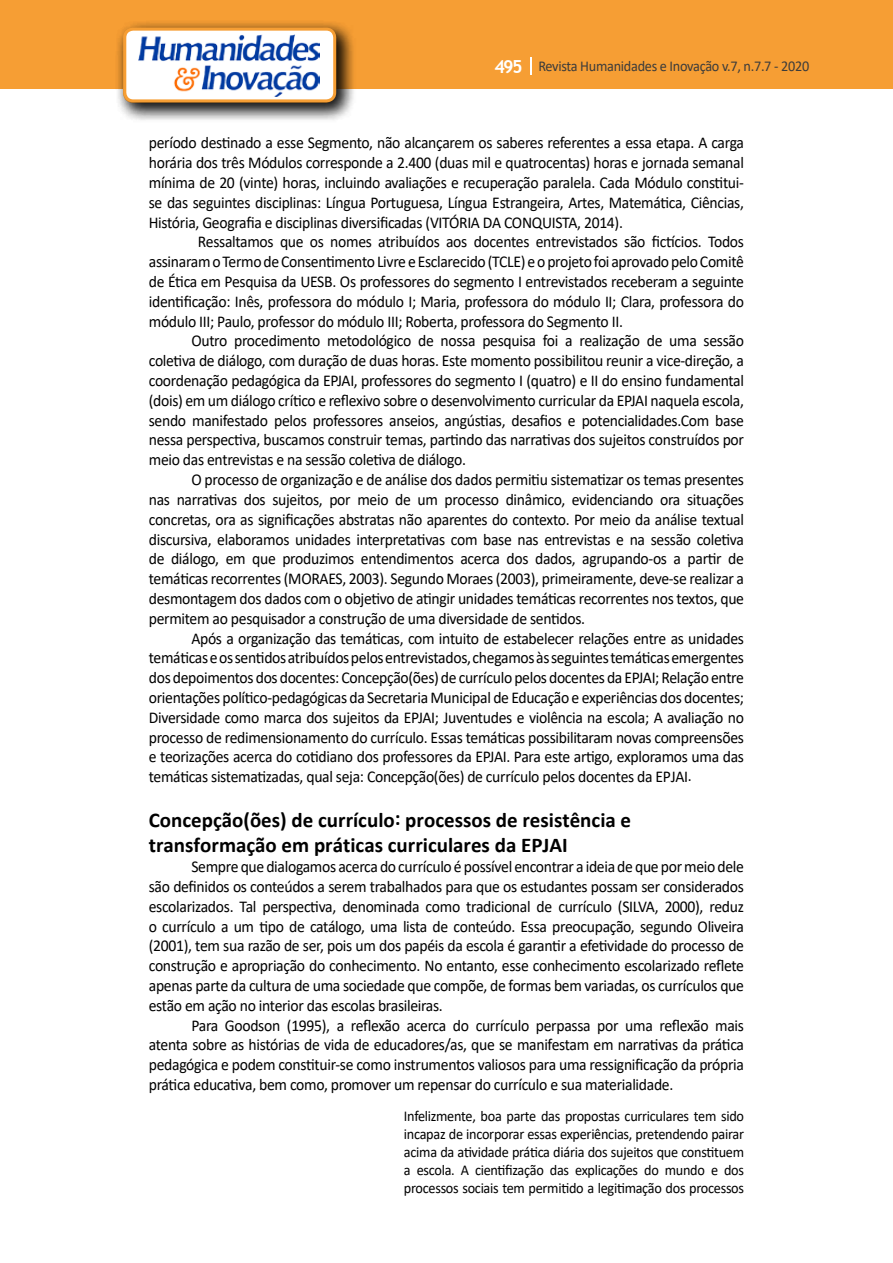
<style>
.page{position:relative;width:893px;height:1263px;background:#fff}
.page>*{position:absolute;margin:0;border:0;box-sizing:border-box;transform-origin:0 0}
.t1{font:700 21px/25.2px "Calibri";color:#000}
.t2{font:16.5px/19.8px "Calibri";letter-spacing:-.02em;color:#000;text-align:justify;scale:.95 1}
.t3{font:15px/18px "Calibri";letter-spacing:-.02em;color:#000;text-align:justify;scale:.95 1}
.t4{font:15px "Calibri";letter-spacing:-.02em;color:#3c3c3b;scale:.95 1}
.s1{font-family:"Trebuchet MS";font-weight:700;font-size:18px;color:#fff}
</style>
<div class="page">
<div style="left:0;top:0;width:893px;height:88px;background:#f69e34"></div>
<svg style="left:530px;top:57px;width:2px;height:18px"></svg>
<div style="left:115px;top:19px;width:241px;height:103px;background:#000;opacity:.75"></div>
<div style="left:125px;top:29px;width:210px;height:72px;background:#fff;border-radius:9px"></div>
<img style="left:139px;top:35px;width:180px;height:62px">
<div style="left:123px;top:28px;width:213px;height:74px;border:3px solid #f69e34;border-radius:9px"></div>
<p class="t4" style="left:495px;top:56px;width:333px"><span class="s1">495</span> Revista Humanidades e Inovação v.7, n.7.7 - 2020</p>
<p class="t2" style="left:149px;top:133px;width:628px">período destinado a esse Segmento, não alcançarem os saberes referentes a essa etapa. A carga horária dos três Módulos corresponde a 2.400 (duas mil e quatrocentas) horas e jornada semanal mínima de 20 (vinte) horas, incluindo avaliações e recuperação paralela. Cada Módulo constitui&shy;se das seguintes disciplinas: Língua Portuguesa, Língua Estrangeira, Artes, Matemática, Ciências, História, Geografia e disciplinas diversificadas (VITÓRIA DA CONQUISTA, 2014).</p>
<p class="t2" style="left:149px;top:232px;width:628px;text-indent:49px">Ressaltamos que os nomes atribuídos aos docentes entrevistados são fictícios. Todos assinaram o Termo de Consentimento Livre e Esclarecido (TCLE) e o projeto foi aprovado pelo Comitê de Ética em Pesquisa da UESB. Os professores do segmento I entrevistados receberam a seguinte identificação: Inês, professora do módulo I; Maria, professora do módulo II; Clara, professora do módulo III; Paulo, professor do módulo III; Roberta, professora do Segmento II.</p>
<p class="t2" style="left:149px;top:331px;width:628px;text-indent:43px">Outro procedimento metodológico de nossa pesquisa foi a realização de uma sessão coletiva de diálogo, com duração de duas horas. Este momento possibilitou reunir a vice-direção, a coordenação pedagógica da EPJAI, professores do segmento I (quatro) e II do ensino fundamental (dois) em um diálogo crítico e reflexivo sobre o desenvolvimento curricular da EPJAI naquela escola, sendo manifestado pelos professores anseios, angústias, desafios e potencialidades.Com base nessa perspectiva, buscamos construir temas, partindo das narrativas dos sujeitos construídos por meio das entrevistas e na sessão coletiva de diálogo.</p>
<p class="t2" style="left:149px;top:469px;width:628px;text-indent:43px">O processo de organização e de análise dos dados permitiu sistematizar os temas presentes nas narrativas dos sujeitos, por meio de um processo dinâmico, evidenciando ora situações concretas, ora as significações abstratas não aparentes do contexto. Por meio da análise textual discursiva, elaboramos unidades interpretativas com base nas entrevistas e na sessão coletiva de diálogo, em que produzimos entendimentos acerca dos dados, agrupando-os a partir de temáticas recorrentes (MORAES, 2003). Segundo Moraes (2003), primeiramente, deve-se realizar a desmontagem dos dados com o objetivo de atingir unidades temáticas recorrentes nos textos, que permitem ao pesquisador a construção de uma diversidade de sentidos.</p>
<p class="t2" style="left:149px;top:628px;width:628px;text-indent:43px">Após a organização das temáticas, com intuito de estabelecer relações entre as unidades temáticas e os sentidos atribuídos pelos entrevistados, chegamos às seguintes temáticas emergentes dos depoimentos dos docentes: Concepção(ões) de currículo pelos docentes da EPJAI; Relação entre orientações político-pedagógicas da Secretaria Municipal de Educação e experiências dos docentes; Diversidade como marca dos sujeitos da EPJAI; Juventudes e violência na escola; A avaliação no processo de redimensionamento do currículo. Essas temáticas possibilitaram novas compreensões e teorizações acerca do cotidiano dos professores da EPJAI. Para este artigo, exploramos uma das temáticas sistematizadas, qual seja: Concepção(ões) de currículo pelos docentes da EPJAI.</p>
<p class="t1" style="left:149px;top:807px;width:484px">Concepção(ões) de currículo: processos de resistência e transformação em práticas curriculares da EPJAI</p>
<p class="t2" style="left:149px;top:856px;width:628px;text-indent:43px">Sempre que dialogamos acerca do currículo é possível encontrar a ideia de que por meio dele são definidos os conteúdos a serem trabalhados para que os estudantes possam ser considerados escolarizados. Tal perspectiva, denominada como tradicional de currículo (SILVA, 2000), reduz o currículo a um tipo de catálogo, uma lista de conteúdo. Essa preocupação, segundo Oliveira (2001), tem sua razão de ser, pois um dos papéis da escola é garantir a efetividade do processo de construção e apropriação do conhecimento. No entanto, esse conhecimento escolarizado reflete apenas parte da cultura de uma sociedade que compõe, de formas bem variadas, os currículos que estão em ação no interior das escolas brasileiras.</p>
<p class="t2" style="left:149px;top:1015px;width:628px;text-indent:43px">Para Goodson (1995), a reflexão acerca do currículo perpassa por uma reflexão mais atenta sobre as histórias de vida de educadores/as, que se manifestam em narrativas da prática pedagógica e podem constituir-se como instrumentos valiosos para uma ressignificação da própria prática educativa, bem como, promover um repensar do currículo e sua materialidade.</p>
<p class="t3" style="left:404px;top:1106px;width:359px">Infelizmente, boa parte das propostas curriculares tem sido incapaz de incorporar essas experiências, pretendendo pairar acima da atividade prática diária dos sujeitos que constituem a escola. A cientifização das explicações do mundo e dos processos sociais tem permitido a legitimação dos processos</p>
</div>
